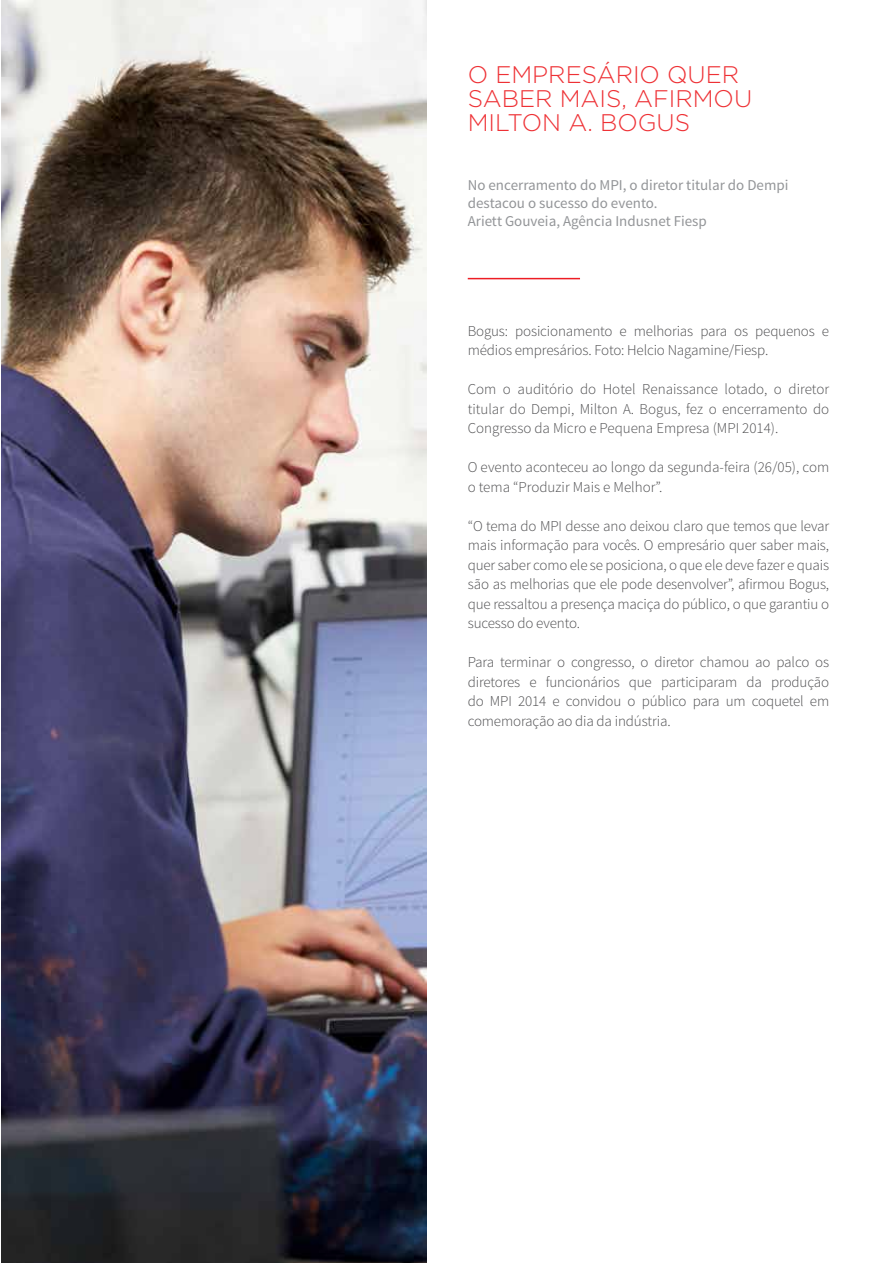
<style>
.page{position:relative;width:893px;height:1263px;background:#fff}
.page>*{position:absolute;margin:0;border:0;box-sizing:border-box;transform-origin:0 0}
.t1{font:300 24px/24px "Gotham";color:#ee3135}
.t2{font:300 15px/19.5px "Source Sans Pro";letter-spacing:-.01em;color:#4d4d4f;text-align:justify}
.t3{font:15px/18px "Source Sans Pro";color:#939598}
</style>
<div class="page">
<img style="left:1px;top:0;width:425px;height:1263px">
<hr style="left:468px;top:278px;width:112px;height:1px;background:#ed1d24">
<h1 class="t1" style="left:468px;top:62px;width:286px">O EMPRESÁRIO QUER<br>SABER MAIS, AFIRMOU<br>MILTON A. BOGUS</h1>
<p class="t3" style="left:468px;top:177px;width:322px">No encerramento do MPI, o diretor titular do Dempi destacou o sucesso do evento.<br>Ariett Gouveia, Agência Indusnet Fiesp</p>
<p class="t2" style="left:468px;top:321px;width:363px">Bogus: posicionamento e melhorias para os pequenos e médios empresários. Foto: Helcio Nagamine/Fiesp.</p>
<p class="t2" style="left:468px;top:380px;width:363px">Com o auditório do Hotel Renaissance lotado, o diretor titular do Dempi, Milton A. Bogus, fez o encerramento do Congresso da Micro e Pequena Empresa (MPI 2014).</p>
<p class="t2" style="left:468px;top:458px;width:363px">O evento aconteceu ao longo da segunda-feira (26/05), com o tema “Produzir Mais e Melhor”.</p>
<p class="t2" style="left:468px;top:516px;width:363px">“O tema do MPI desse ano deixou claro que temos que levar mais informação para vocês. O empresário quer saber mais, quer saber como ele se posiciona, o que ele deve fazer e quais são as melhorias que ele pode desenvolver”, afirmou Bogus, que ressaltou a presença maciça do público, o que garantiu o sucesso do evento.</p>
<p class="t2" style="left:468px;top:653px;width:363px">Para terminar o congresso, o diretor chamou ao palco os diretores e funcionários que participaram da produção do MPI 2014 e convidou o público para um coquetel em comemoração ao dia da indústria.</p>
</div>
